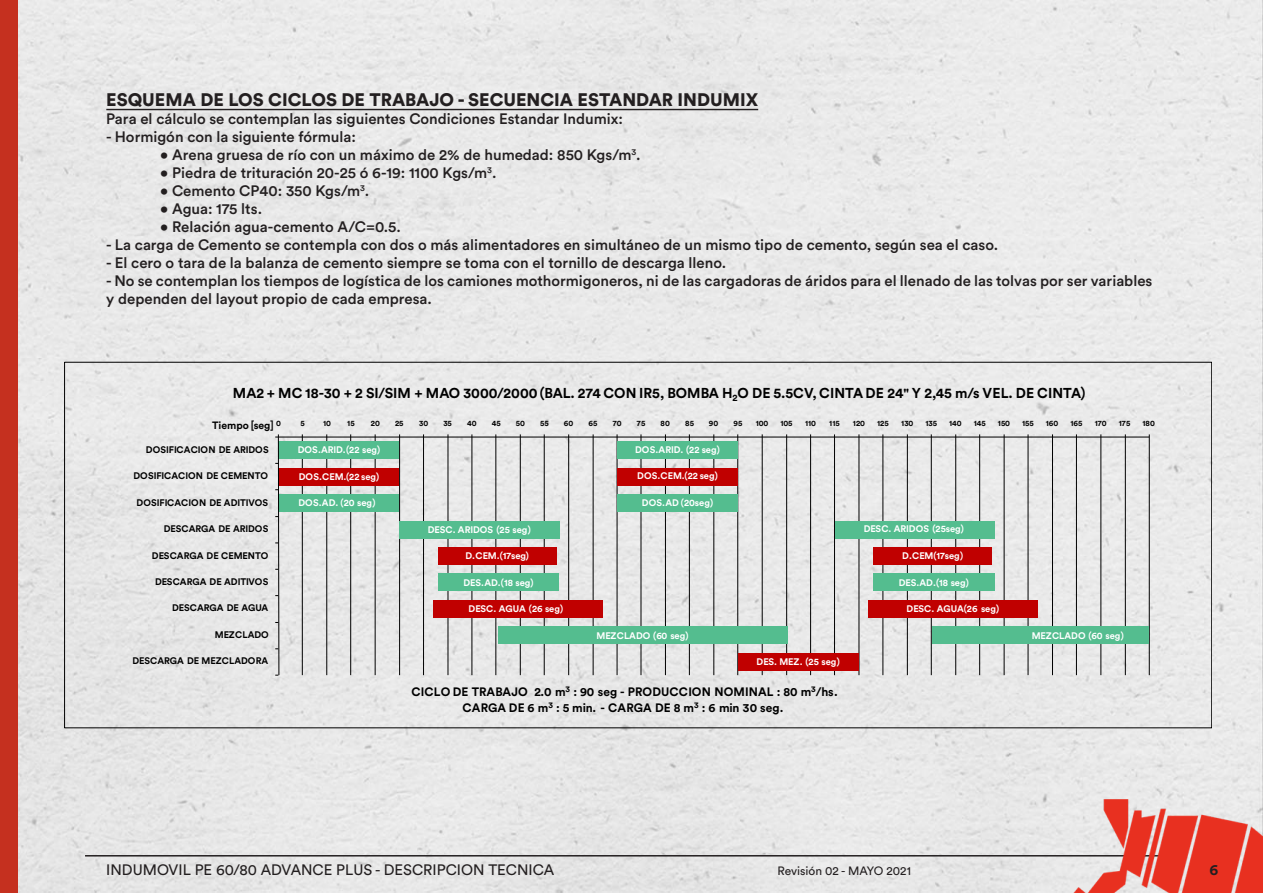
<style>
.page{position:relative;width:1263px;height:893px;background:#fff}
.page>*{position:absolute;margin:0;border:0;box-sizing:border-box;transform-origin:0 0}
.t1{font:900 18px "Circular Std";color:#231f20}
.t2{font:500 15px/18px "Circular Std";color:#231f20}
.t3{font:15px "Circular Std";color:#231f20}
.t4{font:700 15px "Circular Std";color:#231f20}
.t5{font:700 14.25px "Circular Std";letter-spacing:.005em;color:#000}
.t6{font:700 12.15px/15.8px "Circular Std";letter-spacing:.01em;color:#000;text-align:center}
.t7{font:12px "Circular Std";color:#231f20}
.t8{font:700 10.5px "Circular Std";letter-spacing:-.005em;color:#000}
.t9{font:700 9.45px "Circular Std";color:#fff}
.t10{font:700 9.45px "Circular Std";color:#000}
.t11{font:700 7.95px "Circular Std";letter-spacing:.005em;color:#000}
</style>
<div class="page">
<img style="left:17px;top:0;width:1246px;height:893px">
<hr style="left:85px;top:855px;width:1097px;height:1px;background:#231f20">
<img style="left:1063px;top:799px;width:200px;height:94px">
<div style="left:0;top:0;width:17px;height:893px;background:#c5301f"></div>
<hr style="left:106px;top:109px;width:652px;height:1px;background:#231f20">
<hr style="left:302px;top:437px;width:1px;height:238px;background:#000">
<hr style="left:326px;top:437px;width:1px;height:238px;background:#000">
<hr style="left:350px;top:437px;width:1px;height:238px;background:#000">
<hr style="left:375px;top:437px;width:1px;height:238px;background:#000">
<hr style="left:399px;top:437px;width:1px;height:238px;background:#000">
<hr style="left:423px;top:437px;width:1px;height:238px;background:#000">
<hr style="left:448px;top:437px;width:1px;height:238px;background:#000">
<hr style="left:472px;top:437px;width:1px;height:238px;background:#000">
<hr style="left:496px;top:437px;width:1px;height:238px;background:#000">
<hr style="left:520px;top:437px;width:1px;height:238px;background:#000">
<hr style="left:544px;top:437px;width:1px;height:238px;background:#000">
<hr style="left:568px;top:437px;width:1px;height:238px;background:#000">
<hr style="left:593px;top:437px;width:1px;height:238px;background:#000">
<hr style="left:617px;top:437px;width:1px;height:238px;background:#000">
<hr style="left:641px;top:437px;width:1px;height:238px;background:#000">
<hr style="left:665px;top:437px;width:1px;height:238px;background:#000">
<hr style="left:689px;top:437px;width:1px;height:238px;background:#000">
<hr style="left:713px;top:437px;width:1px;height:238px;background:#000">
<hr style="left:737px;top:437px;width:1px;height:238px;background:#000">
<hr style="left:762px;top:437px;width:1px;height:238px;background:#000">
<hr style="left:786px;top:437px;width:1px;height:238px;background:#000">
<hr style="left:810px;top:437px;width:1px;height:238px;background:#000">
<hr style="left:834px;top:437px;width:1px;height:238px;background:#000">
<hr style="left:859px;top:437px;width:1px;height:238px;background:#000">
<hr style="left:883px;top:437px;width:1px;height:238px;background:#000">
<hr style="left:907px;top:437px;width:1px;height:238px;background:#000">
<hr style="left:931px;top:437px;width:1px;height:238px;background:#000">
<hr style="left:955px;top:437px;width:1px;height:238px;background:#000">
<hr style="left:979px;top:437px;width:1px;height:238px;background:#000">
<hr style="left:1004px;top:437px;width:1px;height:238px;background:#000">
<hr style="left:1028px;top:437px;width:1px;height:238px;background:#000">
<hr style="left:1052px;top:437px;width:1px;height:238px;background:#000">
<hr style="left:1076px;top:437px;width:1px;height:238px;background:#000">
<hr style="left:1100px;top:437px;width:1px;height:238px;background:#000">
<hr style="left:1125px;top:437px;width:1px;height:238px;background:#000">
<hr style="left:1149px;top:437px;width:1px;height:238px;background:#000">
<div style="left:279px;top:441px;width:120px;height:18px;background:#54bd8f"></div>
<div style="left:279px;top:468px;width:120px;height:17px;background:#c00000"></div>
<div style="left:279px;top:494px;width:120px;height:18px;background:#54bd8f"></div>
<div style="left:399px;top:520px;width:161px;height:18px;background:#54bd8f"></div>
<div style="left:438px;top:547px;width:119px;height:18px;background:#c00000"></div>
<div style="left:438px;top:573px;width:121px;height:18px;background:#54bd8f"></div>
<div style="left:433px;top:600px;width:170px;height:17px;background:#c00000"></div>
<div style="left:498px;top:626px;width:289px;height:18px;background:#54bd8f"></div>
<div style="left:738px;top:653px;width:121px;height:18px;background:#c00000"></div>
<div style="left:617px;top:441px;width:121px;height:18px;background:#54bd8f"></div>
<div style="left:617px;top:468px;width:121px;height:17px;background:#c00000"></div>
<div style="left:617px;top:494px;width:121px;height:18px;background:#54bd8f"></div>
<div style="left:835px;top:520px;width:159px;height:18px;background:#54bd8f"></div>
<div style="left:873px;top:547px;width:119px;height:18px;background:#c00000"></div>
<div style="left:873px;top:573px;width:121px;height:18px;background:#54bd8f"></div>
<div style="left:868px;top:600px;width:170px;height:17px;background:#c00000"></div>
<div style="left:932px;top:626px;width:217px;height:18px;background:#54bd8f"></div>
<hr style="left:278px;top:437px;width:871px;height:1px;background:#000">
<svg style="left:275px;top:434px;width:4px;height:242px"></svg>
<p class="t1" style="left:106px;top:88px;width:653px">ESQUEMA DE LOS CICLOS DE TRABAJO - SECUENCIA ESTANDAR INDUMIX</p>
<p class="t2" style="left:106px;top:109px;width:518px">Para el cálculo se contemplan las siguientes Condiciones Estandar Indumix:</p>
<p class="t2" style="left:106px;top:127px;width:251px">- Hormigón con la siguiente fórmula:</p>
<p class="t2" style="left:160px;top:145px;width:482px">• Arena gruesa de río con un máximo de 2% de humedad: 850 Kgs/m<sup>3</sup>.</p>
<p class="t2" style="left:160px;top:163px;width:338px">• Piedra de trituración 20-25 ó 6-19: 1100 Kgs/m<sup>3</sup>.</p>
<p class="t2" style="left:160px;top:181px;width:210px">• Cemento CP40: 350 Kgs/m<sup>3</sup>.</p>
<p class="t2" style="left:160px;top:199px;width:103px">• Agua: 175 lts.</p>
<p class="t2" style="left:160px;top:217px;width:242px">• Relación agua-cemento A/C=0.5.</p>
<p class="t2" style="left:106px;top:235px;width:893px">- La carga de Cemento se contempla con dos o más alimentadores en simultáneo de un mismo tipo de cemento, según sea el caso.</p>
<p class="t2" style="left:106px;top:253px;width:621px">- El cero o tara de la balanza de cemento siempre se toma con el tornillo de descarga lleno.</p>
<p class="t2" style="left:106px;top:271px;width:1047px">- No se contemplan los tiempos de logística de los camiones mothormigoneros, ni de las cargadoras de áridos para el llenado de las tolvas por ser variables y dependen del layout propio de cada empresa.</p>
<p class="t5" style="left:233px;top:384px;width:854px">MA2 + MC 18-30 + 2 SI/SIM + MAO 3000/2000 (BAL. 274 CON IR5, BOMBA H<sub>2</sub>O DE 5.5CV, CINTA DE 24" Y 2,45 m/s VEL. DE CINTA)</p>
<p class="t11" style="left:276px;top:418px;width:6px">0</p>
<p class="t11" style="left:300px;top:418px;width:6px">5</p>
<p class="t11" style="left:323px;top:418px;width:9px">10</p>
<p class="t11" style="left:347px;top:418px;width:9px">15</p>
<p class="t11" style="left:371px;top:418px;width:11px">20</p>
<p class="t11" style="left:395px;top:418px;width:10px">25</p>
<p class="t11" style="left:419px;top:418px;width:11px">30</p>
<p class="t11" style="left:443px;top:418px;width:10px">35</p>
<p class="t11" style="left:467px;top:418px;width:11px">40</p>
<p class="t11" style="left:492px;top:418px;width:11px">45</p>
<p class="t11" style="left:516px;top:418px;width:11px">50</p>
<p class="t11" style="left:540px;top:418px;width:10px">55</p>
<p class="t11" style="left:564px;top:418px;width:11px">60</p>
<p class="t11" style="left:588px;top:418px;width:11px">65</p>
<p class="t11" style="left:613px;top:418px;width:11px">70</p>
<p class="t11" style="left:637px;top:418px;width:10px">75</p>
<p class="t11" style="left:660px;top:418px;width:11px">80</p>
<p class="t11" style="left:685px;top:418px;width:11px">85</p>
<p class="t11" style="left:709px;top:418px;width:11px">90</p>
<p class="t11" style="left:733px;top:418px;width:11px">95</p>
<p class="t11" style="left:756px;top:418px;width:14px">100</p>
<p class="t11" style="left:780px;top:418px;width:14px">105</p>
<p class="t11" style="left:805px;top:418px;width:13px">110</p>
<p class="t11" style="left:829px;top:418px;width:12px">115</p>
<p class="t11" style="left:853px;top:418px;width:14px">120</p>
<p class="t11" style="left:877px;top:418px;width:13px">125</p>
<p class="t11" style="left:901px;top:418px;width:14px">130</p>
<p class="t11" style="left:925px;top:418px;width:13px">135</p>
<p class="t11" style="left:949px;top:418px;width:14px">140</p>
<p class="t11" style="left:974px;top:418px;width:14px">145</p>
<p class="t11" style="left:998px;top:418px;width:14px">150</p>
<p class="t11" style="left:1022px;top:418px;width:13px">155</p>
<p class="t11" style="left:1046px;top:418px;width:14px">160</p>
<p class="t11" style="left:1070px;top:418px;width:14px">165</p>
<p class="t11" style="left:1095px;top:418px;width:14px">170</p>
<p class="t11" style="left:1119px;top:418px;width:13px">175</p>
<p class="t11" style="left:1142px;top:418px;width:14px">180</p>
<p class="t8" style="left:212px;top:419px;width:63px">Tiempo [seg]</p>
<p class="t10" style="left:146px;top:443px;width:124px">DOSIFICACION DE ARIDOS</p>
<p class="t10" style="left:134px;top:470px;width:136px">DOSIFICACION DE CEMENTO</p>
<p class="t10" style="left:137px;top:496px;width:133px">DOSIFICACION DE ADITIVOS</p>
<p class="t10" style="left:164px;top:523px;width:106px">DESCARGA DE ARIDOS</p>
<p class="t10" style="left:152px;top:549px;width:118px">DESCARGA DE CEMENTO</p>
<p class="t10" style="left:155px;top:576px;width:115px">DESCARGA DE ADITIVOS</p>
<p class="t10" style="left:172px;top:602px;width:98px">DESCARGA DE AGUA</p>
<p class="t10" style="left:215px;top:628px;width:55px">MEZCLADO</p>
<p class="t10" style="left:132px;top:655px;width:137px">DESCARGA DE MEZCLADORA</p>
<p class="t9" style="left:298px;top:444px;width:84px">DOS.ARID.(22 seg)</p>
<p class="t9" style="left:299px;top:470px;width:82px">DOS.CEM.(22 seg)</p>
<p class="t9" style="left:298px;top:497px;width:78px">DOS.AD. (20 seg)</p>
<p class="t9" style="left:428px;top:523px;width:104px">DESC. ARIDOS (25 seg)</p>
<p class="t9" style="left:465px;top:549px;width:65px">D.CEM.(17seg)</p>
<p class="t9" style="left:463px;top:576px;width:72px">DES.AD.(18 seg)</p>
<p class="t9" style="left:469px;top:603px;width:96px">DESC. AGUA (26 seg)</p>
<p class="t9" style="left:635px;top:444px;width:86px">DOS.ARID. (22 seg)</p>
<p class="t9" style="left:637px;top:469px;width:82px">DOS.CEM.(22 seg)</p>
<p class="t9" style="left:642px;top:497px;width:73px">DOS.AD (20seg)</p>
<p class="t9" style="left:596px;top:629px;width:94px">MEZCLADO (60 seg)</p>
<p class="t9" style="left:756px;top:656px;width:85px">DES. MEZ. (25 seg)</p>
<p class="t6" style="left:412px;top:684px;width:428px">CICLO DE TRABAJO 2.0 m<sup>3</sup> : 90 seg - PRODUCCION NOMINAL : 80 m<sup>3</sup>/hs.<br>CARGA DE 6 m<sup>3</sup> : 5 min. - CARGA DE 8 m<sup>3</sup> : 6 min 30 seg.</p>
<p class="t9" style="left:864px;top:522px;width:102px">DESC. ARIDOS (25seg)</p>
<p class="t9" style="left:902px;top:549px;width:62px">D.CEM(17seg)</p>
<p class="t9" style="left:899px;top:576px;width:72px">DES.AD.(18 seg)</p>
<p class="t9" style="left:907px;top:603px;width:94px">DESC. AGUA(26 seg)</p>
<p class="t9" style="left:1032px;top:629px;width:94px">MEZCLADO (60 seg)</p>
<p class="t3" style="left:106px;top:861px;width:449px">INDUMOVIL PE 60/80 ADVANCE PLUS - DESCRIPCION TECNICA</p>
<p class="t7" style="left:777px;top:864px;width:135px">Revisión 02 - MAYO 2021</p>
<p class="t4" style="left:1209px;top:860px;width:10px">6</p>
</div>
